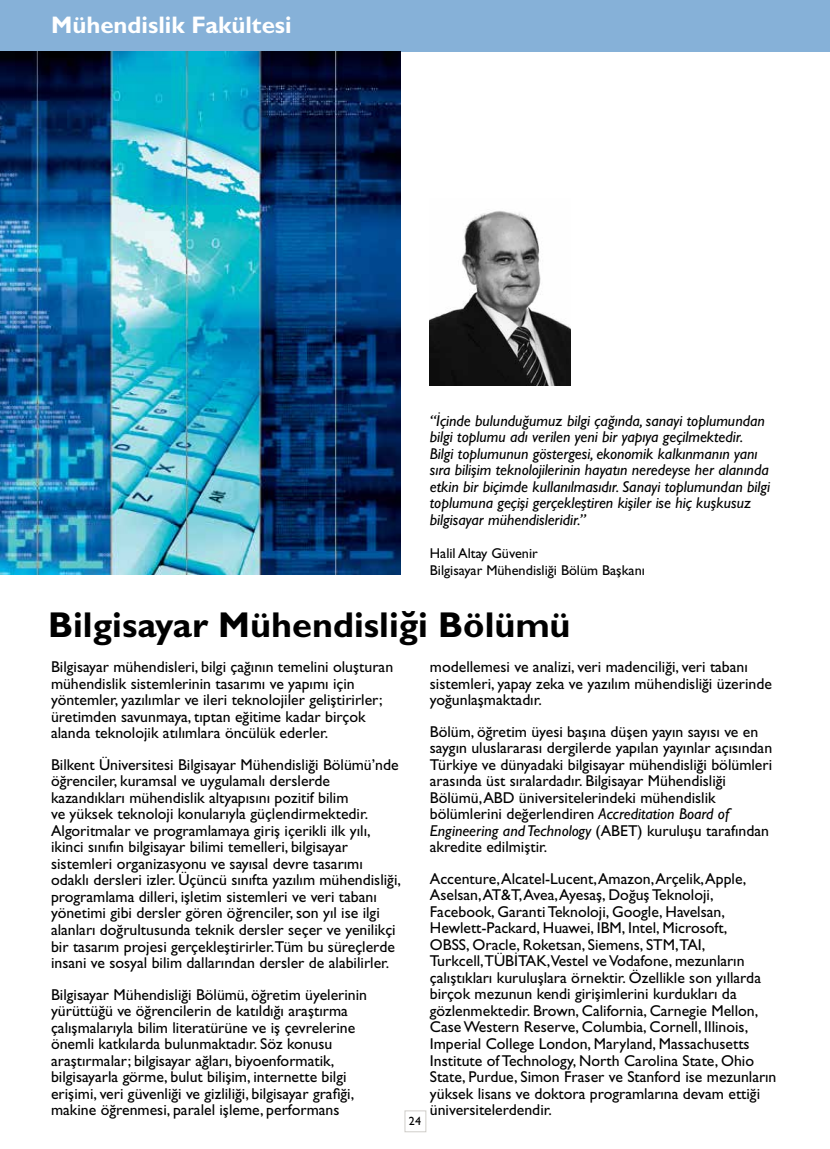
<style>
.page{position:relative;width:830px;height:1149px;background:#fff}
.page>*{position:absolute;margin:0;border:0;box-sizing:border-box;transform-origin:0 0}
.t1{font:700 36px "Gill Sans Std";color:#000}
.t2{font:700 24px "Gill Sans Std";color:#fff}
.t3{font:15.75px/16.5px "Gill Sans Std";color:#000}
.t4{font:italic 15.75px/16.5px "Gill Sans Std";color:#000}
.t5{font:14.25px/16.5px "Gill Sans Std";color:#000}
.t6{font:12px "Gill Sans Std";color:#000}
.s1{font-style:italic}
</style>
<div class="page">
<div style="left:404px;top:1110px;width:22px;height:21px;border:1px solid #d0ceca"></div>
<div style="left:0;top:0;width:829px;height:51px;background:#86b1d8"></div>
<img style="left:0;top:51px;width:400px;height:523px">
<img style="left:429px;top:211px;width:141px;height:175px">
<h2 class="t2" style="left:51px;top:10px;width:242px">Mühendislik Fakültesi</h2>
<p class="t4" style="left:429px;top:412px;width:341px">“İçinde bulunduğumuz bilgi çağında, sanayi toplumundan bilgi toplumu adı verilen yeni bir yapıya geçilmektedir.<br>Bilgi toplumunun göstergesi, ekonomik kalkınmanın yanı sıra bilişim teknolojilerinin hayatın neredeyse her alanında etkin bir biçimde kullanılmasıdır. Sanayi toplumundan bilgi toplumuna geçişi gerçekleştiren kişiler ise hiç kuşkusuz bilgisayar mühendisleridir.”</p>
<p class="t5" style="left:429px;top:545px;width:216px">Halil Altay Güvenir<br>Bilgisayar Mühendisliği Bölüm Başkanı</p>
<h1 class="t1" style="left:48px;top:602px;width:523px">Bilgisayar Mühendisliği Bölümü</h1>
<p class="t3" style="left:51px;top:658px;width:343px">Bilgisayar mühendisleri, bilgi çağının temelini oluşturan mühendislik sistemlerinin tasarımı ve yapımı için yöntemler, yazılımlar ve ileri teknolojiler geliştirirler; üretimden savunmaya, tıptan eğitime kadar birçok alanda teknolojik atılımlara öncülük ederler.</p>
<p class="t3" style="left:51px;top:756px;width:351px">Bilkent Üniversitesi Bilgisayar Mühendisliği Bölümü’nde öğrenciler, kuramsal ve uygulamalı derslerde kazandıkları mühendislik altyapısını pozitif bilim<br>ve yüksek teknoloji konularıyla güçlendirmektedir.<br>Algoritmalar ve programlamaya giriş içerikli ilk yılı, ikinci sınıfın bilgisayar bilimi temelleri, bilgisayar sistemleri organizasyonu ve sayısal devre tasarımı odaklı dersleri izler. Üçüncü sınıfta yazılım mühendisliği, programlama dilleri, işletim sistemleri ve veri tabanı yönetimi gibi dersler gören öğrenciler, son yıl ise ilgi alanları doğrultusunda teknik dersler seçer ve yenilikçi bir tasarım projesi gerçekleştirirler.Tüm bu süreçlerde insani ve sosyal bilim dallarından dersler de alabilirler.</p>
<p class="t3" style="left:51px;top:985px;width:317px">Bilgisayar Mühendisliği Bölümü, öğretim üyelerinin yürüttüğü ve öğrencilerin de katıldığı araştırma çalışmalarıyla bilim literatürüne ve iş çevrelerine önemli katkılarda bulunmaktadır. Söz konusu araştırmalar; bilgisayar ağları, biyoenformatik, bilgisayarla görme, bulut bilişim, internette bilgi erişimi, veri güvenliği ve gizliliği, bilgisayar grafiği, makine öğrenmesi, paralel işleme, performans</p>
<p class="t6" style="left:409px;top:1113px;width:13px">24</p>
<p class="t3" style="left:429px;top:658px;width:343px">modellemesi ve analizi, veri madenciliği, veri tabanı sistemleri, yapay zeka ve yazılım mühendisliği üzerinde yoğunlaşmaktadır.</p>
<p class="t3" style="left:429px;top:723px;width:343px">Bölüm, öğretim üyesi başına düşen yayın sayısı ve en saygın uluslararası dergilerde yapılan yayınlar açısından Türkiye ve dünyadaki bilgisayar mühendisliği bölümleri arasında üst sıralardadır. Bilgisayar Mühendisliği Bölümü, ABD üniversitelerindeki mühendislik bölümlerini değerlendiren <span class="s1">Accreditation Board of Engineering and Technology</span> (ABET) kuruluşu tarafından akredite edilmiştir.</p>
<p class="t3" style="left:429px;top:870px;width:348px">Accenture, Alcatel-Lucent, Amazon, Arçelik, Apple, Aselsan, AT&amp;T, Avea, Ayesaş, Doğuş Teknoloji, Facebook, Garanti Teknoloji, Google, Havelsan, Hewlett-Packard, Huawei, IBM, Intel, Microsoft,<br>OBSS, Oracle, Roketsan, Siemens, STM,TAI, Turkcell,TÜBİTAK,Vestel ve Vodafone, mezunların çalıştıkları kuruluşlara örnektir. Özellikle son yıllarda birçok mezunun kendi girişimlerini kurdukları da gözlenmektedir. Brown, California, Carnegie Mellon, Case Western Reserve, Columbia, Cornell, Illinois, Imperial College London, Maryland, Massachusetts Institute of Technology, North Carolina State, Ohio State, Purdue, Simon Fraser ve Stanford ise mezunların yüksek lisans ve doktora programlarına devam ettiği üniversitelerdendir.</p>
</div>
